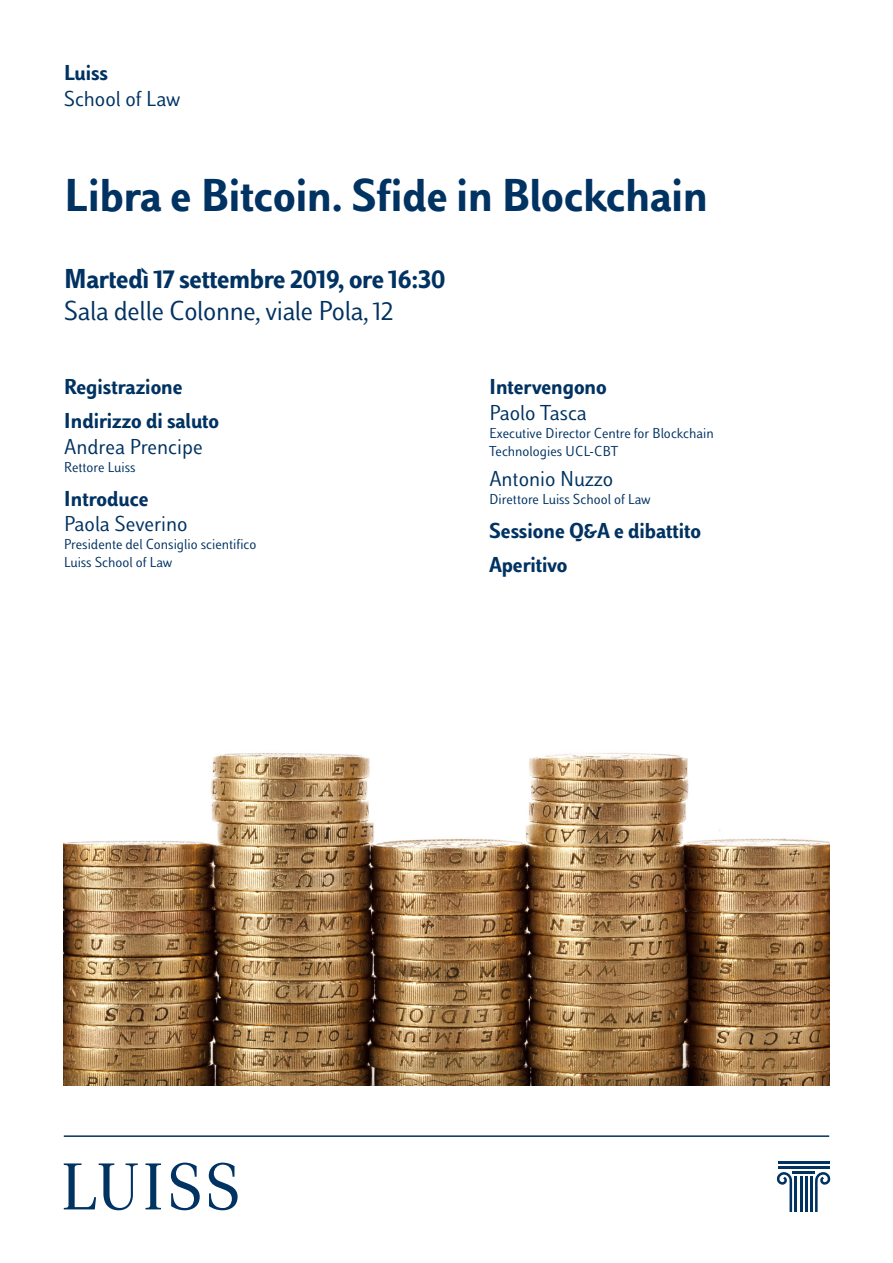
<style>
.page{position:relative;width:893px;height:1263px;background:#fff}
.page>*{position:absolute;margin:0;border:0;box-sizing:border-box;transform-origin:0 0}
.t1{font:700 48px "Luiss Sans";color:#003262}
.t2{font:700 28.5px "Luiss Sans";letter-spacing:-.01em;color:#003262}
.t3{font:28.5px "Luiss Sans";letter-spacing:-.01em;color:#003262}
.t4{font:700 22.5px/34px "Luiss Sans";color:#003262}
.t5{font:22.5px "Luiss Sans";color:#003262}
.t6{font:15px/18px "Luiss Sans";color:#003262}
</style>
<div class="page">
<svg style="left:64px;top:1163px;width:74px;height:47px"></svg>
<svg style="left:145px;top:1163px;width:16px;height:46px"></svg>
<svg style="left:171px;top:1162px;width:29px;height:48px"></svg>
<svg style="left:209px;top:1162px;width:29px;height:48px"></svg>
<hr style="left:778px;top:1161px;width:51px;height:2px;background:#003262">
<hr style="left:778px;top:1166px;width:51px;height:2px;background:#003262">
<hr style="left:792px;top:1171px;width:23px;height:3px;background:#003262">
<hr style="left:795px;top:1176px;width:2px;height:36px;background:#003262">
<hr style="left:800px;top:1176px;width:2px;height:36px;background:#003262">
<hr style="left:805px;top:1176px;width:2px;height:36px;background:#003262">
<hr style="left:810px;top:1176px;width:2px;height:36px;background:#003262">
<svg style="left:777px;top:1172px;width:15px;height:40px"></svg>
<svg style="left:815px;top:1172px;width:15px;height:40px"></svg>
<hr style="left:64px;top:1135px;width:765px;height:2px;background:#003262">
<img style="left:64px;top:753px;width:765px;height:333px">
<h3 class="t4" style="left:64px;top:56px;width:46px">Luiss</h3>
<h3 class="t5" style="left:64px;top:86px;width:118px">School of Law</h3>
<h1 class="t1" style="left:64px;top:166px;width:645px">Libra e Bitcoin. Sfide in Blockchain</h1>
<h2 class="t2" style="left:64px;top:262px;width:384px">Martedì 17 settembre 2019, ore 16:30</h2>
<h2 class="t3" style="left:64px;top:294px;width:331px">Sala delle Colonne, viale Pola, 12</h2>
<h3 class="t4" style="left:64px;top:369px;width:157px">Registrazione<br>Indirizzo di saluto</h3>
<h3 class="t5" style="left:64px;top:434px;width:141px">Andrea Prencipe</h3>
<p class="t6" style="left:64px;top:458px;width:73px">Rettore Luiss</p>
<h3 class="t4" style="left:64px;top:481px;width:86px">Introduce</h3>
<h3 class="t5" style="left:64px;top:511px;width:125px">Paola Severino</h3>
<p class="t6" style="left:64px;top:535px;width:194px">Presidente del Consiglio scientifico<br>Luiss School of Law</p>
<h3 class="t4" style="left:489px;top:369px;width:119px">Intervengono</h3>
<h3 class="t5" style="left:489px;top:400px;width:99px">Paolo Tasca</h3>
<p class="t6" style="left:489px;top:424px;width:226px">Executive Director Centre for Blockchain<br>Technologies UCL-CBT</p>
<h3 class="t5" style="left:489px;top:465px;width:126px">Antonio Nuzzo</h3>
<p class="t6" style="left:489px;top:490px;width:163px">Direttore Luiss School of Law</p>
<h3 class="t4" style="left:489px;top:513px;width:213px">Sessione Q&amp;A e dibattito<br>Aperitivo</h3>
</div>
